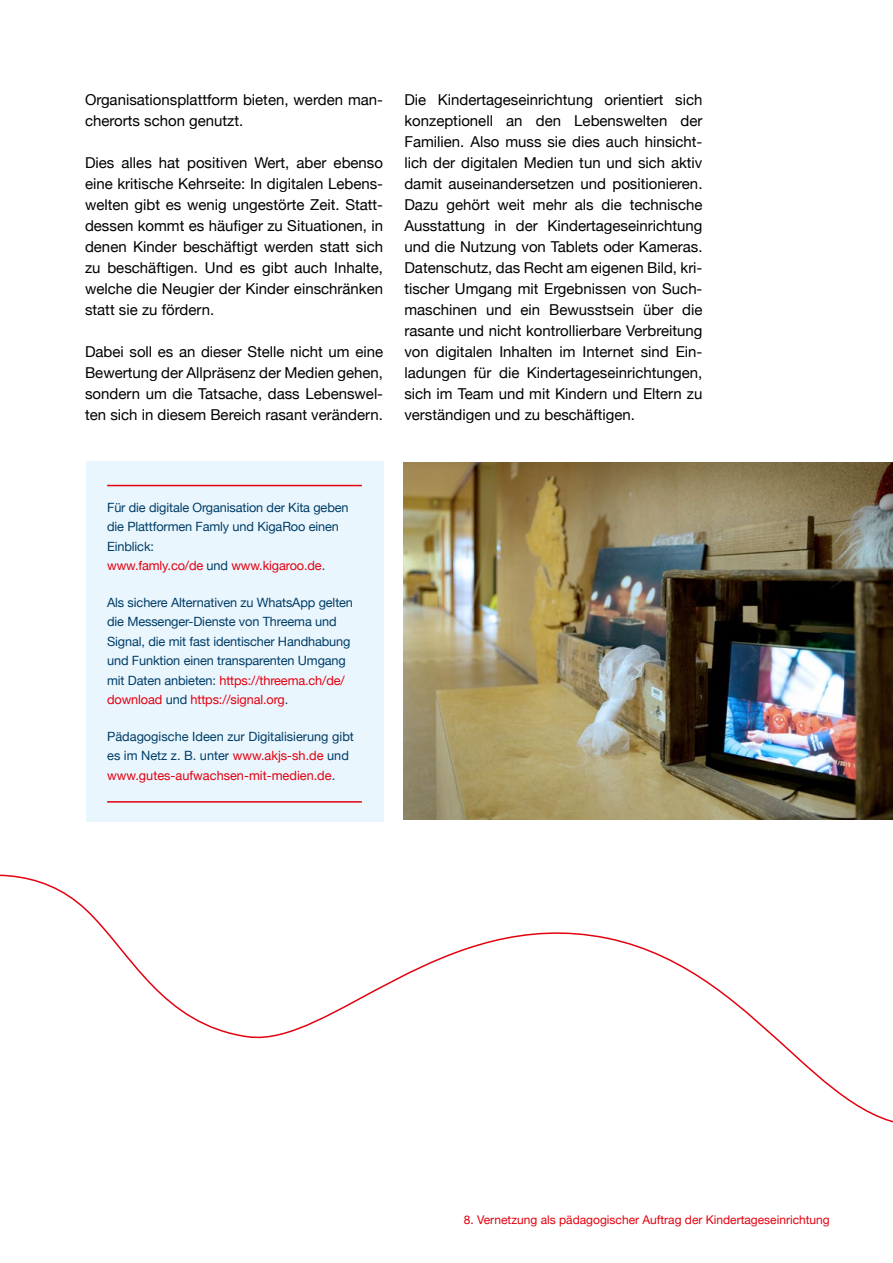
<style>
.page{position:relative;width:893px;height:1263px;background:#fff}
.page>*{position:absolute;margin:0;border:0;box-sizing:border-box;transform-origin:0 0}
.Fließtext_10_14_pt{font:15px/21px "Helvetica Neue";color:#000;text-align:justify}
.Kastentext{font:12.75px/19.5px "Helvetica Neue";letter-spacing:-.01em;color:#003d66}
.Kastentext_letzer{font:12.75px/19.5px "Helvetica Neue";color:#003d66}
.t1{font:12px "Helvetica Neue";color:#e3000f}
.s1{color:#e3000f}
</style>
<div class="page">
<img style="left:404px;top:462px;width:489px;height:357px">
<svg style="left:0;top:874px;width:893px;height:249px"></svg>
<div style="left:86px;top:461px;width:297px;height:361px;background:#eaf6fe"></div>
<hr style="left:107px;top:485px;width:255px;height:1px;background:#e3000f">
<hr style="left:107px;top:801px;width:255px;height:2px;background:#e3000f">
<p class="Fließtext_10_14_pt" style="left:85px;top:90px;width:300px">Organisationsplattform bieten, werden man&shy;cherorts schon genutzt.</p>
<p class="Fließtext_10_14_pt" style="left:85px;top:153px;width:300px">Dies alles hat positiven Wert, aber ebenso eine kritische Kehrseite: In digitalen Lebens&shy;welten gibt es wenig ungestörte Zeit. Statt&shy;dessen kommt es häufiger zu Situationen, in denen Kinder beschäftigt werden statt sich zu beschäftigen. Und es gibt auch Inhalte, welche die Neugier der Kinder einschränken statt sie zu fördern.</p>
<p class="Fließtext_10_14_pt" style="left:85px;top:342px;width:300px">Dabei soll es an dieser Stelle nicht um eine Bewertung der Allpräsenz der Medien gehen, sondern um die Tatsache, dass Lebenswel&shy;ten sich in diesem Bereich rasant verändern.</p>
<p class="Fließtext_10_14_pt" style="left:404px;top:90px;width:300px">Die Kindertageseinrichtung orientiert sich konzeptionell an den Lebenswelten der Familien. Also muss sie dies auch hinsicht&shy;lich der digitalen Medien tun und sich aktiv damit auseinandersetzen und positionieren.<br>Dazu gehört weit mehr als die technische Ausstattung in der Kindertageseinrichtung und die Nutzung von Tablets oder Kameras.<br>Datenschutz, das Recht am eigenen Bild, kri&shy;tischer Umgang mit Ergebnissen von Such&shy;maschinen und ein Bewusstsein über die rasante und nicht kontrollierbare Verbreitung von digitalen Inhalten im Internet sind Ein&shy;ladungen für die Kindertageseinrichtungen, sich im Team und mit Kindern und Eltern zu verständigen und zu beschäftigen.</p>
<p class="Kastentext" style="left:107px;top:498px;width:243px">Für die digitale Organisation der Kita geben die Plattformen Famly und KigaRoo einen Einblick:<br><span class="s1">www.famly.co/de</span> und <span class="s1">www.kigaroo.de</span>.</p>
<p class="Kastentext" style="left:107px;top:593px;width:247px">Als sichere Alternativen zu WhatsApp gelten die Messenger-Dienste von Threema und Signal, die mit fast identischer Handhabung und Funktion einen transparenten Umgang mit Daten anbieten: <span class="s1">https://threema.ch/de/ download</span> und <span class="s1">https://signal.org</span>.</p>
<p class="Kastentext_letzer" style="left:107px;top:727px;width:248px">Pädagogische Ideen zur Digitalisierung gibt es im Netz z. B. unter <span class="s1">www.akjs-sh.de</span> und <span class="s1">www.gutes-aufwachsen-mit-medien.de</span>.</p>
<p class="t1" style="left:464px;top:1211px;width:368px">8. Vernetzung als pädagogischer Auftrag der Kindertageseinrichtung</p>
</div>
